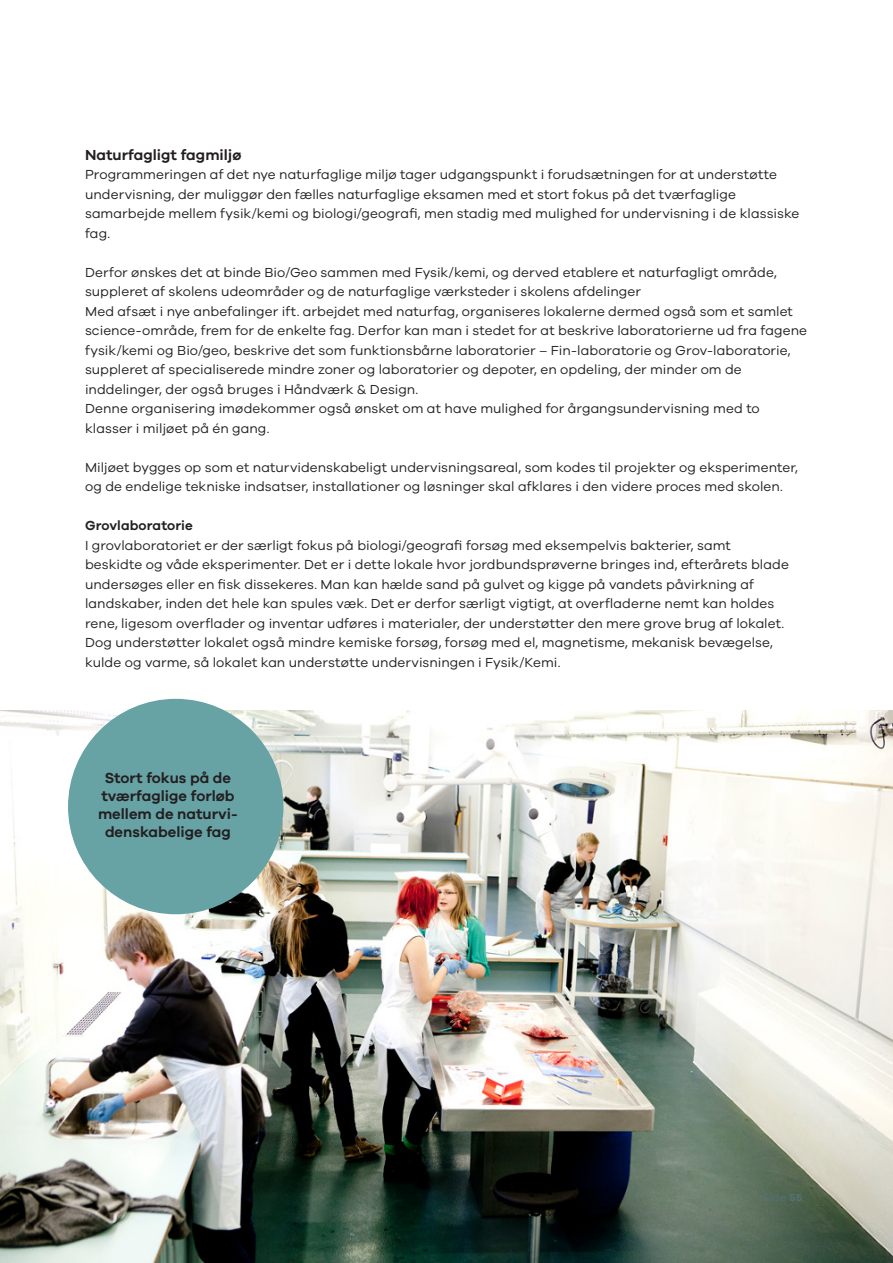
<style>
.page{position:relative;width:893px;height:1263px;background:#fff}
.page>*{position:absolute;margin:0;border:0;box-sizing:border-box;transform-origin:0 0}
.Underoverskrift{font:600 15px/18px "Galano Grotesque";color:#231f20;text-align:center}
.Brødtekst{font:13.5px/19.5px "Galano Grotesque";letter-spacing:.005em;color:#231f20}
.Brødtekst-2{font:600 13.5px "Galano Grotesque";letter-spacing:.005em;color:#231f20}
.t1{font:10.5px "Galano Grotesque";color:#52737d}
.s1{font-weight:600}
</style>
<div class="page">
<img style="left:0;top:710px;width:893px;height:553px">
<div style="left:68px;top:699px;width:215px;height:215px;background:#67a2a5;border-radius:50%"></div>
<p class="Underoverskrift" style="left:85px;top:145px;width:158px">Naturfagligt fagmiljø</p>
<p class="Brødtekst" style="left:85px;top:164px;width:716px">Programmeringen af det nye naturfaglige miljø tager udgangspunkt i forudsætningen for at understøtte undervisning, der muliggør den fælles naturfaglige eksamen med et stort fokus på det tværfaglige samarbejde mellem fysik/kemi og biologi/geografi, men stadig med mulighed for undervisning i de klassiske fag.</p>
<p class="Brødtekst" style="left:85px;top:262px;width:693px">Derfor ønskes det at binde Bio/Geo sammen med Fysik/kemi, og derved etablere et naturfagligt område, suppleret af skolens udeområder og de naturfaglige værksteder i skolens afdelinger</p>
<p class="Brødtekst" style="left:85px;top:301px;width:724px">Med afsæt i nye anbefalinger ift. arbejdet med naturfag, organiseres lokalerne dermed også som et samlet science-område, frem for de enkelte fag. Derfor kan man i stedet for at beskrive laboratorierne ud fra fagene fysik/kemi og Bio/geo, beskrive det som funktionsbårne laboratorier – Fin-laboratorie og Grov-laboratorie, suppleret af specialiserede mindre zoner og laboratorier og depoter, en opdeling, der minder om de inddelinger, der også bruges i Håndværk &amp; Design.</p>
<p class="Brødtekst" style="left:85px;top:398px;width:676px">Denne organisering imødekommer også ønsket om at have mulighed for årgangsundervisning med to klasser i miljøet på én gang.</p>
<p class="Brødtekst" style="left:85px;top:457px;width:714px">Miljøet bygges op som et naturvidenskabeligt undervisningsareal, som kodes til projekter og eksperimenter, og de endelige tekniske indsatser, installationer og løsninger skal afklares i den videre proces med skolen.</p>
<p class="Brødtekst-2" style="left:85px;top:517px;width:109px">Grovlaboratorie</p>
<p class="Brødtekst" style="left:85px;top:535px;width:705px">I grovlaboratoriet er der særligt fokus på biologi/geografi forsøg med eksempelvis bakterier, samt beskidte og våde eksperimenter. Det er i dette lokale hvor jordbundsprøverne bringes ind, efterårets blade undersøges eller en fisk dissekeres. Man kan hælde sand på gulvet og kigge på vandets påvirkning af landskaber, inden det hele kan spules væk. Det er derfor særligt vigtigt, at overfladerne nemt kan holdes rene, ligesom overflader og inventar udføres i materialer, der understøtter den mere grove brug af lokalet.</p>
<p class="Brødtekst" style="left:85px;top:632px;width:689px">Dog understøtter lokalet også mindre kemiske forsøg, forsøg med el, magnetisme, mekanisk bevægelse, kulde og varme, så lokalet kan understøtte undervisningen i Fysik/Kemi.</p>
<p class="Underoverskrift" style="left:98px;top:768px;width:141px">Stort fokus på de tværfaglige forløb mellem de naturvi&shy;denskabelige fag</p>
<p class="t1" style="left:763px;top:1191px;width:41px">Side <span class="s1">55</span></p>
</div>
